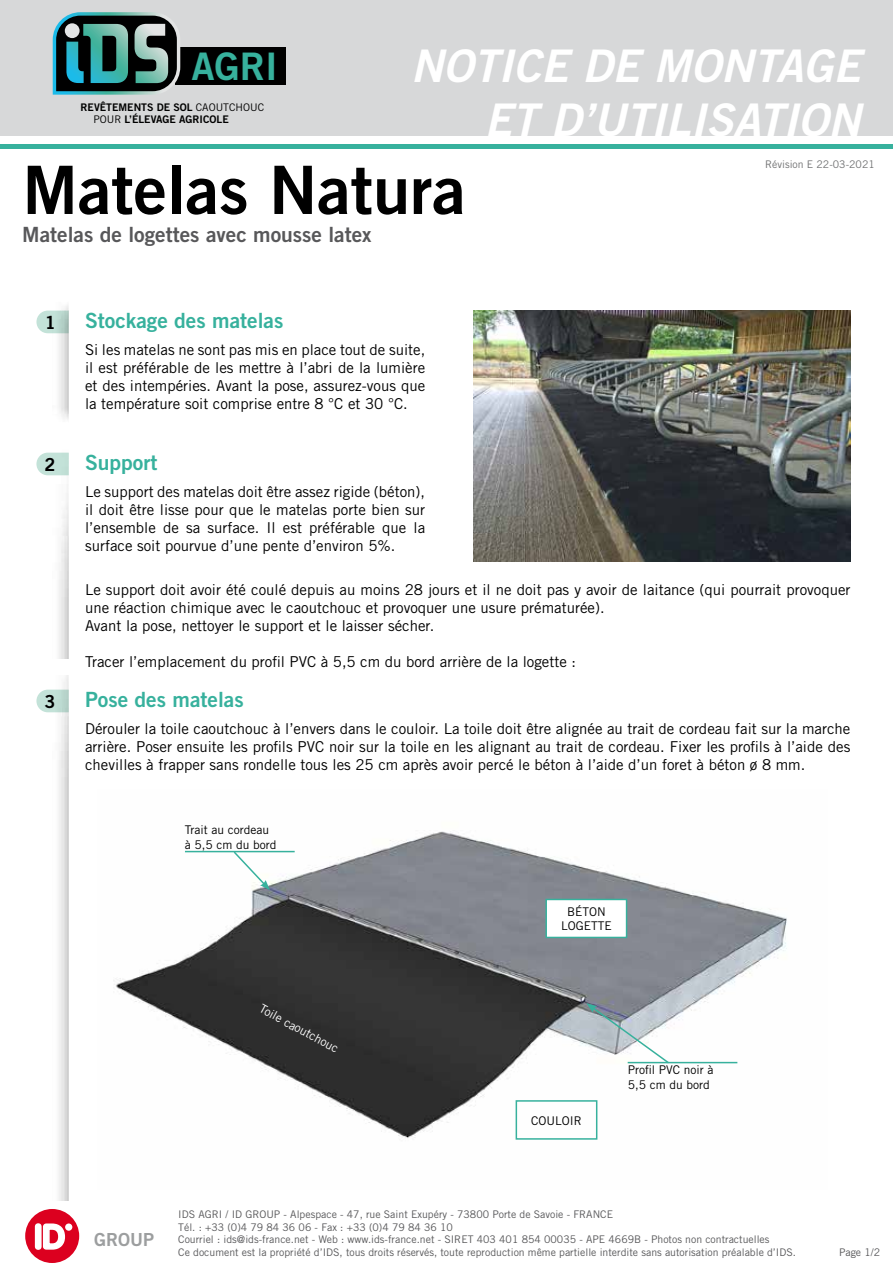
<style>
.page{position:relative;width:893px;height:1263px;background:#fff}
.page>*{position:absolute;margin:0;border:0;box-sizing:border-box;transform-origin:0 0}
.t1{font:66.75px "Trade Gothic Bold Two";color:#000}
.t2{font:italic 45px/54px "Trade Gothic Bold Two";color:#fff;text-align:right}
.t3{font:37.95px "Trade Gothic Bold Two";color:#37b19d}
.t4{font:21px "Trade Gothic Bold Two";color:#37b19d}
.t5{font:21px "Trade Gothic Bold Two";color:#58585a}
.t6{font:18px "Trade Gothic Bold Two";color:#9c9e9f}
.t7{font:18px "Trade Gothic Bold Two";color:#000}
.t8{font:15px/18px "Trade Gothic";color:#000;text-align:justify}
.t9{font:12px/14.4px "Trade Gothic";color:#000}
.t10{font:12px "Trade Gothic";color:#fff}
.t11{font:10.5px/12.6px "Trade Gothic";color:#58585a}
.t12{font:10.5px/12.6px "Trade Gothic Bold Two";color:#000}
.t13{font:10.5px "Trade Gothic";color:#707172}
.s1{font-family:"Trade Gothic"}
</style>
<div class="page">
<div style="left:25px;top:1209px;width:54px;height:54px;background:#dc001f;border-radius:50%"></div>
<svg style="left:34px;top:1223px;width:32px;height:27px"></svg>
<div style="left:65px;top:1223px;width:7px;height:8px;background:#fff;border-radius:50%"></div>
<div style="left:0;top:0;width:893px;height:136px;background:#d7d8d9"></div>
<div style="left:175px;top:47px;width:111px;height:38px;background:#000"></div>
<svg style="left:53px;top:12px;width:127px;height:83px"></svg>
<div style="left:65px;top:23px;width:15px;height:15px;background:#e3e4e4;border-radius:50%"></div>
<hr style="left:0;top:144px;width:893px;height:4px;background:#37b19d">
<svg style="left:36px;top:311px;width:17px;height:22px"></svg>
<svg style="left:36px;top:453px;width:17px;height:22px"></svg>
<img style="left:53px;top:305px;width:16px;height:114px">
<img style="left:53px;top:452px;width:16px;height:207px">
<img style="left:474px;top:311px;width:376px;height:251px">
<svg style="left:36px;top:690px;width:17px;height:22px"></svg>
<img style="left:53px;top:676px;width:16px;height:525px">
<img style="left:113px;top:831px;width:674px;height:309px">
<hr style="left:628px;top:1062px;width:109px;height:1px;background:#37b19d">
<svg style="left:586px;top:1003px;width:85px;height:62px"></svg>
<hr style="left:185px;top:851px;width:110px;height:1px;background:#37b19d">
<svg style="left:232px;top:850px;width:38px;height:40px"></svg>
<div style="left:546px;top:899px;width:81px;height:38px;background:#fff"></div>
<div style="left:545px;top:899px;width:82px;height:39px;border:2px solid #37b19d"></div>
<div style="left:516px;top:1100px;width:81px;height:40px;border:2px solid #37b19d"></div>
<h3 class="t3" style="left:191px;top:43px;width:88px">AGRI</h3>
<p class="t12" style="left:93px;top:101px;width:172px;text-indent:-13px">REVÊTEMENTS DE SOL <span class="s1">CAOUTCHOUC<br>POUR</span> L’ÉLEVAGE AGRICOLE</p>
<h2 class="t2" style="left:411px;top:39px;width:451px">NOTICE DE MONTAGE<br>ET D’UTILISATION</h2>
<h1 class="t1" style="left:22px;top:149px;width:445px">Matelas Natura</h1>
<h3 class="t5" style="left:22px;top:221px;width:351px">Matelas de logettes avec mousse latex</h3>
<p class="t7" style="left:45px;top:312px;width:12px">1</p>
<p class="t7" style="left:45px;top:454px;width:12px">2</p>
<h3 class="t4" style="left:85px;top:307px;width:200px">Stockage des matelas</h3>
<p class="t8" style="left:85px;top:340px;width:342px">Si les matelas ne sont pas mis en place tout de suite, il est préférable de les mettre à l’abri de la lumière et des intempéries. Avant la pose, assurez-vous que la température soit comprise entre 8 °C et 30 °C.</p>
<h3 class="t4" style="left:85px;top:449px;width:74px">Support</h3>
<p class="t8" style="left:85px;top:482px;width:342px">Le support des matelas doit être assez rigide (béton), il doit être lisse pour que le matelas porte bien sur l’ensemble de sa surface. Il est préférable que la surface soit pourvue d’une pente d’environ 5%.</p>
<p class="t13" style="left:765px;top:158px;width:111px">Révision E 22-03-2021</p>
<p class="t7" style="left:45px;top:691px;width:12px">3</p>
<p class="t8" style="left:85px;top:580px;width:767px;text-align:left">Le support doit avoir été coulé depuis au moins 28 jours et il ne doit pas y avoir de laitance (qui pourrait provoquer une réaction chimique avec le caoutchouc et provoquer une usure prématurée).<br>Avant la pose, nettoyer le support et le laisser sécher.</p>
<p class="t8" style="left:85px;top:652px;width:493px">Tracer l’emplacement du profil PVC à 5,5 cm du bord arrière de la logette :</p>
<h3 class="t4" style="left:85px;top:686px;width:160px">Pose des matelas</h3>
<p class="t8" style="left:85px;top:719px;width:767px">Dérouler la toile caoutchouc à l’envers dans le couloir. La toile doit être alignée au trait de cordeau fait sur la marche arrière. Poser ensuite les profils PVC noir sur la toile en les alignant au trait de cordeau. Fixer les profils à l’aide des chevilles à frapper sans rondelle tous les 25 cm après avoir percé le béton à l’aide d’un foret à béton ø 8 mm.</p>
<p class="t9" style="left:185px;top:823px;width:93px">Trait au cordeau à 5,5 cm du bord</p>
<p class="t10" style="left:264px;top:1001px;width:89px;rotate:29deg">Toile caoutchouc</p>
<p class="t9" style="left:561px;top:904px;width:52px;text-align:center">BÉTON<br>LOGETTE</p>
<p class="t9" style="left:531px;top:1113px;width:52px">COULOIR</p>
<p class="t9" style="left:628px;top:1063px;width:87px">Profil PVC noir à<br>5,5 cm du bord</p>
<p class="t6" style="left:94px;top:1228px;width:62px">GROUP</p>
<p class="t11" style="left:178px;top:1208px;width:619px">IDS AGRI / ID GROUP - Alpespace - 47, rue Saint Exupéry - 73800 Porte de Savoie - FRANCE<br>Tél. : +33 (0)4 79 84 36 06 - Fax : +33 (0)4 79 84 36 10<br>Courriel : ids@ids-france.net - Web : www.ids-france.net - SIRET 403 401 854 00035 - APE 4669B - Photos non contractuelles<br>Ce document est la propriété d’IDS, tous droits réservés, toute reproduction même partielle interdite sans autorisation préalable d’IDS.</p>
<p class="t11" style="left:839px;top:1246px;width:43px">Page 1/2</p>
</div>
